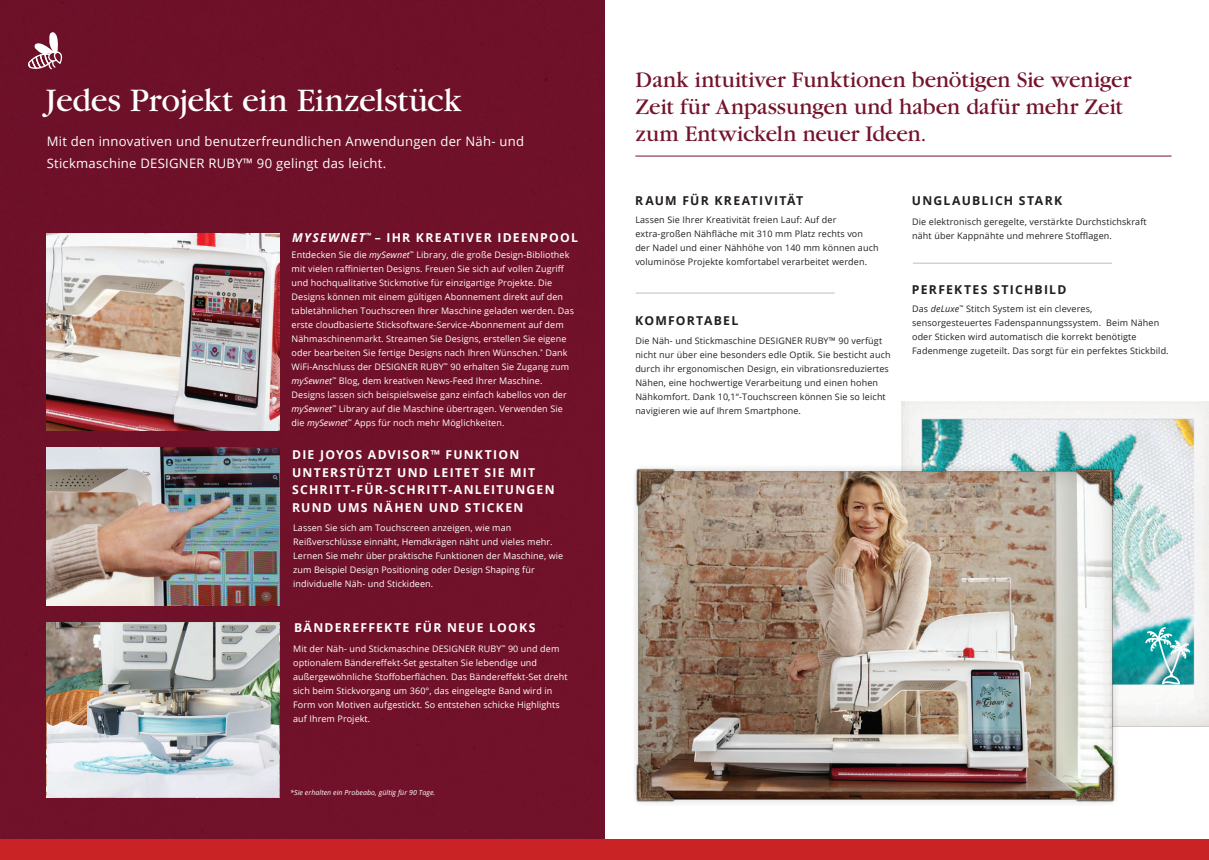
<style>
.page{position:relative;width:1209px;height:860px;background:#fff}
.page>*{position:absolute;margin:0;border:0;box-sizing:border-box;transform-origin:0 0}
.t1{font:34.3px "Garamond";letter-spacing:-.005em;color:#fff}
.t2{font:23.4px/26.8px "Garamond";letter-spacing:-.005em;color:#74132c}
.t3{font:13.1px/21.8px "Open Sans";letter-spacing:.02em;color:#fff}
.t4{font:700 12.2px/17.8px "Open Sans";letter-spacing:.105em;color:#fff}
.t5{font:700 12.2px "Open Sans";letter-spacing:.1em;color:#231f20}
.t6{font:9px/14px "Open Sans";letter-spacing:.01em;color:#fff}
.t7{font:9px/14px "Open Sans";letter-spacing:.015em;color:#231f20}
.t8{font:italic 7px "Open Sans";letter-spacing:.01em;color:#fff}
.s1{font-style:italic}
</style>
<div class="page">
<img style="left:902px;top:402px;width:307px;height:325px">
<div style="left:0;top:1px;width:605px;height:859px;background:#70112a"></div>
<div style="left:0;top:839px;width:1209px;height:20px;background:#c92326"></div>
<img style="left:47px;top:447px;width:232px;height:158px">
<img style="left:47px;top:622px;width:232px;height:176px">
<svg style="left:28px;top:32px;width:35px;height:37px"></svg>
<hr style="left:635px;top:293px;width:199px;height:1px;background:#bcbdc0">
<hr style="left:913px;top:263px;width:199px;height:1px;background:#bcbdc0">
<hr style="left:635px;top:156px;width:536px;height:1px;background:#76122c">
<img style="left:47px;top:233px;width:232px;height:198px">
<img style="left:634px;top:465px;width:484px;height:339px">
<svg style="left:1145px;top:627px;width:45px;height:57px;background:#60b7ba"></svg>
<h1 class="t1" style="left:46px;top:82px;width:417px">Jedes Projekt ein Einzelstück</h1>
<h3 class="t3" style="left:47px;top:130px;width:479px">Mit den innovativen und benutzerfreundlichen Anwendungen der Näh- und<br>Stickmaschine DESIGNER RUBY™ 90 gelingt das leicht.</h3>
<h3 class="t4" style="left:292px;top:228px;width:287px"><span class="s1">MYSEWNET</span><sup>™</sup> – IHR KREATIVER IDEENPOOL</h3>
<p class="t6" style="left:292px;top:247px;width:284px">Entdecken Sie die <span class="s1">mySewnet</span><sup>™</sup> Library, die große Design-Bibliothek mit vielen raffinierten Designs. Freuen Sie sich auf vollen Zugriff und hochqualitative Stickmotive für einzigartige Projekte. Die Designs können mit einem gültigen Abonnement direkt auf den tabletähnlichen Touchscreen Ihrer Maschine geladen werden. Das erste cloudbasierte Sticksoftware-Service-Abonnement auf dem Nähmaschinenmarkt. Streamen Sie Designs, erstellen Sie eigene oder bearbeiten Sie fertige Designs nach Ihren Wünschen.<sup>*</sup> Dank WiFi-Anschluss der DESIGNER RUBY<sup>™</sup> 90 erhalten Sie Zugang zum <span class="s1">mySewnet</span><sup>™</sup> Blog, dem kreativen News-Feed Ihrer Maschine.<br>Designs lassen sich beispielsweise ganz einfach kabellos von der <span class="s1">mySewnet</span><sup>™</sup> Library auf die Maschine übertragen. Verwenden Sie die <span class="s1">mySewnet</span><sup>™</sup> Apps für noch mehr Möglichkeiten.</p>
<h3 class="t4" style="left:292px;top:445px;width:264px">DIE JOYOS ADVISOR™ FUNKTION<br>UNTERSTÜTZT UND LEITET SIE MIT<br>SCHRITT-FÜR-SCHRITT-ANLEITUNGEN<br>RUND UMS NÄHEN UND STICKEN</h3>
<p class="t6" style="left:293px;top:520px;width:271px">Lassen Sie sich am Touchscreen anzeigen, wie man Reißverschlüsse einnäht, Hemdkrägen näht und vieles mehr.<br>Lernen Sie mehr über praktische Funktionen der Maschine, wie zum Beispiel Design Positioning oder Design Shaping für individuelle Näh- und Stickideen.</p>
<h3 class="t4" style="left:294px;top:618px;width:243px">BÄNDEREFFEKTE FÜR NEUE LOOKS</h3>
<p class="t6" style="left:293px;top:642px;width:276px">Mit der Näh- und Stickmaschine DESIGNER RUBY<sup>™</sup> 90 und dem optionalem Bändereffekt-Set gestalten Sie lebendige und außergewöhnliche Stoffoberflächen. Das Bändereffekt-Set dreht sich beim Stickvorgang um 360°, das eingelegte Band wird in Form von Motiven aufgestickt. So entstehen schicke Highlights auf Ihrem Projekt.</p>
<p class="t8" style="left:290px;top:788px;width:147px">*Sie erhalten ein Probeabo, gültig für 90 Tage.</p>
<h2 class="t2" style="left:635px;top:66px;width:497px">Dank intuitiver Funktionen benötigen Sie weniger<br>Zeit für Anpassungen und haben dafür mehr Zeit zum Entwickeln neuer Ideen.</h2>
<h3 class="t5" style="left:635px;top:191px;width:169px">RAUM FÜR KREATIVITÄT</h3>
<p class="t7" style="left:635px;top:212px;width:245px">Lassen Sie Ihrer Kreativität freien Lauf: Auf der extra-großen Nähfläche mit 310 mm Platz rechts von der Nadel und einer Nähhöhe von 140 mm können auch voluminöse Projekte komfortabel verarbeitet werden.</p>
<h3 class="t5" style="left:635px;top:312px;width:104px">KOMFORTABEL</h3>
<p class="t7" style="left:635px;top:333px;width:257px">Die Näh- und Stickmaschine DESIGNER RUBY™ 90 verfügt nicht nur über eine besonders edle Optik. Sie besticht auch durch ihr ergonomischen Design, ein vibrationsreduziertes Nähen, eine hochwertige Verarbeitung und einen hohen Nähkomfort. Dank 10,1“-Touchscreen können Sie so leicht navigieren wie auf Ihrem Smartphone.</p>
<h3 class="t5" style="left:912px;top:191px;width:152px">UNGLAUBLICH STARK</h3>
<p class="t7" style="left:912px;top:215px;width:236px">Die elektronisch geregelte, verstärkte Durchstichskraft näht über Kappnähte und mehrere Stofflagen.</p>
<h3 class="t5" style="left:912px;top:281px;width:156px">PERFEKTES STICHBILD</h3>
<p class="t7" style="left:912px;top:302px;width:258px">Das <span class="s1">deLuxe</span><sup>™</sup> Stitch System ist ein cleveres, sensorgesteuertes Fadenspannungssystem. Beim Nähen oder Sticken wird automatisch die korrekt benötigte Fadenmenge zugeteilt. Das sorgt für ein perfektes Stickbild.</p>
</div>
